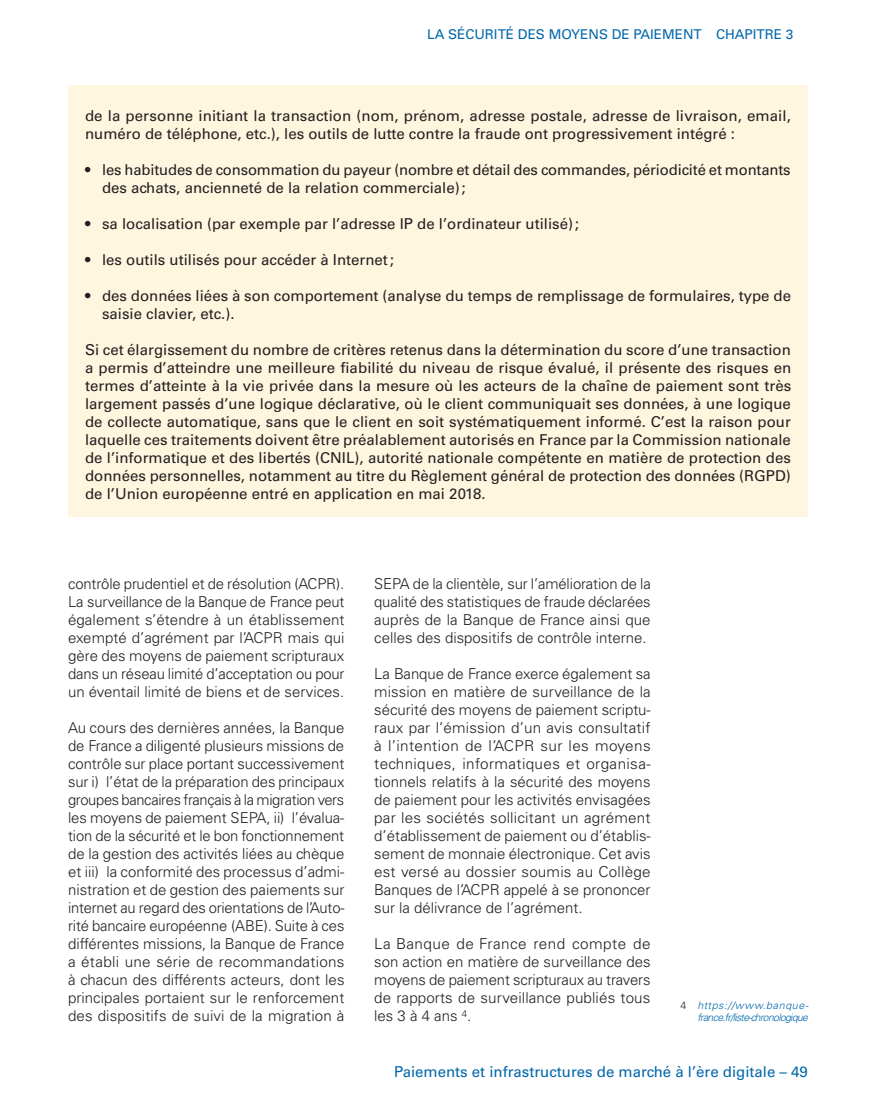
<style>
.page{position:relative;width:876px;height:1106px;background:#fff}
.page>*{position:absolute;margin:0;border:0;box-sizing:border-box;transform-origin:0 0}
.t1{font:300 15px/18px "Univers LT Std";color:#231f20;text-align:justify}
.t2{font:15px/18px "Univers LT Std";color:#231f20}
.t3{font:15px "Univers LT Std";color:#0067aa}
.t4{font:13.5px "Univers LT Std";color:#0067aa}
.t5{font:italic 300 10.5px/12.8px "Univers LT Std";letter-spacing:-.06em;color:#0067aa;text-align:right}
.s1{font-style:normal;color:#231f20}
</style>
<div class="page">
<div style="left:68px;top:85px;width:740px;height:431px;background:#fef6df"></div>
<p class="t4" style="left:427px;top:26px;width:368px">La sécurité des moyens de paiement Chapitre 3</p>
<p class="t2" style="left:85px;top:107px;width:707px">de la personne initiant la transaction (nom, prénom, adresse postale, adresse de livraison, email, numéro de téléphone, etc.), les outils de lutte contre la fraude ont progressivement intégré :</p>
<p class="t2" style="left:102px;top:161px;width:690px;text-indent:-17px">• les habitudes de consommation du payeur (nombre et détail des commandes, périodicité et montants des achats, ancienneté de la relation commerciale);</p>
<p class="t2" style="left:85px;top:215px;width:496px">• sa localisation (par exemple par l’adresse I P de l’ordinateur utilisé);</p>
<p class="t2" style="left:85px;top:251px;width:310px">• les outils utilisés pour accéder à I nternet;</p>
<p class="t2" style="left:102px;top:287px;width:690px;text-indent:-17px">• des données liées à son comportement (analyse du temps de remplissage de formulaires, type de saisie clavier, etc.).</p>
<p class="t2" style="left:85px;top:341px;width:708px;text-align:justify">Si cet élargissement du nombre de critères retenus dans la détermination du score d’une transaction a permis d’atteindre une meilleure fiabilité du niveau de risque évalué, il présente des risques en termes d’atteinte à la vie privée dans la mesure où les acteurs de la chaîne de paiement sont très largement passés d’une logique déclarative, où le client communiquait ses données, à une logique de collecte automatique, sans que le client en soit systématiquement informé. C’est la raison pour laquelle ces traitements doivent être préalablement autorisés en France par la Commission nationale de l’informatique et des libertés (CNI L), autorité nationale compétente en matière de protection des données personnelles, notamment au titre du Règlement général de protection des données (RGPD) de l’U nion européenne entré en application en mai 2018.</p>
<p class="t1" style="left:68px;top:575px;width:278px">contrôle prudentiel et de résolution (ACPR).<br>La surveillance de la Banque de France peut également s’étendre à un établissement exempté d’agrément par l’ACPR mais qui gère des moyens de paiement scripturaux dans un réseau limité d’acceptation ou pour un éventail limité de biens et de services.</p>
<p class="t1" style="left:68px;top:719px;width:278px">Au cours des dernières années, la Banque de France a diligenté plusieurs missions de contrôle sur place portant successivement sur i) l’état de la préparation des principaux groupes bancaires français à la migration vers les moyens de paiement SEPA, ii) l’évalua‑ tion de la sécurité et le bon fonctionnement de la gestion des activités liées au chèque et iii) la conformité des processus d’admi‑ nistration et de gestion des paiements sur internet au regard des orientations de l’Auto&shy;rité bancaire européenne (ABE). Suite à ces différentes missions, la Banque de France a établi une série de recommandations à chacun des différents acteurs, dont les principales portaient sur le renforcement des dispositifs de suivi de la migration à</p>
<p class="t1" style="left:374px;top:575px;width:278px">SEPA de la clientèle, sur l’amélioration de la qualité des statistiques de fraude déclarées auprès de la Banque de France ainsi que celles des dispositifs de contrôle interne.</p>
<p class="t1" style="left:374px;top:665px;width:278px">La Banque de France exerce également sa mission en matière de surveillance de la sécurité des moyens de paiement scriptu‑ raux par l’émission d’un avis consultatif à l’intention de l’ACPR sur les moyens techniques, informatiques et organisa‑ tionnels relatifs à la sécurité des moyens de paiement pour les activités envisagées par les sociétés sollicitant un agrément d’établissement de paiement ou d’établis‑ sement de monnaie électronique. Cet avis est versé au dossier soumis au Collège Banques de l’ACPR appelé à se prononcer sur la délivrance de l’agrément.</p>
<p class="t1" style="left:374px;top:935px;width:278px">La Banque de France rend compte de son action en matière de surveillance des moyens de paiement scripturaux au travers de rapports de surveillance publiés tous les 3 à 4 ans <sup>4</sup>.</p>
<p class="t5" style="left:680px;top:998px;width:130px"><span class="s1">4</span> https://www.banque&shy;france.fr/liste-chronologique</p>
<p class="t3" style="left:394px;top:1063px;width:415px">Paiements et infrastructures de marché à l’ère digitale – 49</p>
</div>
